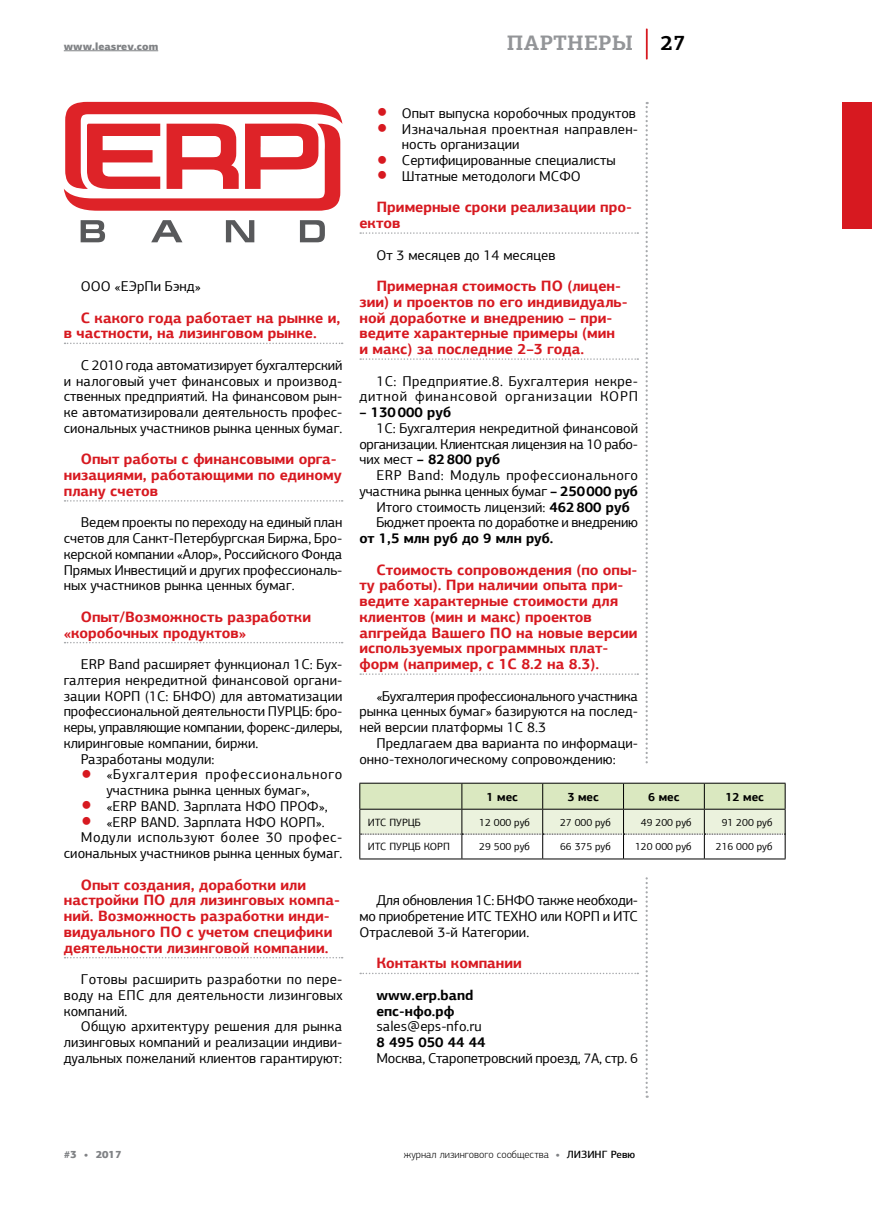
<style>
.page{position:relative;width:872px;height:1212px;background:#fff}
.page>*{position:absolute;margin:0;border:0;box-sizing:border-box;transform-origin:0 0}
.t1{font:700 21px "PF Agora Slab Pro";letter-spacing:.02em;color:#939598}
.t2{font:700 21px "PF Agora Slab Pro";color:#000}
.t3{font:700 15px/15.8px "PF Agora Sans Pro";color:#d71920}
.t4{font:14.25px/15.8px "PF Agora Sans Pro";color:#000;text-align:justify}
.t5{font:14.25px "PF Agora Sans Pro";letter-spacing:-.02em;color:#000}
.t6{font:14.25px/15.8px "PF Agora Sans Pro";letter-spacing:.04em;color:#000;text-align:right}
.t7{font:700 14.25px/15.8px "PF Agora Sans Pro";color:#000}
.t8{font:14.25px "PF Agora Sans Pro";letter-spacing:.035em;color:#000}
.t9{font:14.25px/15.8px "PF Agora Sans Pro";letter-spacing:.045em;color:#000;text-align:center}
.t10{font:14.25px/15.8px "PF Agora Sans Pro";letter-spacing:.02em;color:#000}
.t11{font:700 12px "PF Agora Sans Pro";color:#000}
.t12{font:10.5px "PF Agora Sans Pro";color:#000}
.t13{font:300 10.5px "PF Agora Sans Pro";color:#000}
.t14{font:900 10.5px "PF Agora Sans Pro";color:#808285}
.s1{font-size:36px;color:#d71920}
.s2{font-weight:700}
.s3{font-weight:900;color:#808285}
.s4{font-weight:500}
</style>
<div class="page">
<hr style="left:64px;top:50px;width:94px;height:1px;background:#808285">
<hr style="left:646px;top:29px;width:1px;height:30px;background:#d71920">
<svg style="left:65px;top:343px;width:278px;height:1px"></svg>
<svg style="left:65px;top:500px;width:278px;height:2px"></svg>
<svg style="left:65px;top:642px;width:278px;height:1px"></svg>
<svg style="left:65px;top:957px;width:278px;height:1px"></svg>
<svg style="left:81px;top:220px;width:244px;height:22px"></svg>
<svg style="left:64px;top:102px;width:278px;height:109px"></svg>
<svg style="left:359px;top:102px;width:426px;height:996px"></svg>
<hr style="left:359px;top:858px;width:103px;height:1px;background:#000">
<hr style="left:462px;top:858px;width:81px;height:1px;background:#000">
<hr style="left:543px;top:858px;width:80px;height:1px;background:#000">
<hr style="left:623px;top:858px;width:81px;height:1px;background:#000">
<hr style="left:704px;top:858px;width:81px;height:1px;background:#000">
<div style="left:842px;top:102px;width:30px;height:126px;background:#d71920"></div>
<p class="t14" style="left:64px;top:39px;width:96px">www.leasrev.com</p>
<h1 class="t1" style="left:507px;top:29px;width:128px">ПАРТНЕРЫ</h1>
<h1 class="t2" style="left:660px;top:29px;width:27px">27</h1>
<p class="t4" style="left:81px;top:278px;width:122px">ООО «ЕЭрПи Бэнд»</p>
<p class="t3" style="left:64px;top:309px;width:278px;text-indent:17px">С какого года работает на рынке и, в частности, на лизинговом рынке.</p>
<p class="t4" style="left:64px;top:357px;width:280px;text-indent:17px">С 2010 года автоматизирует бухгалтерский и налоговый учет финансовых и производ&shy;ственных предприятий. На финансовом рын&shy;ке автоматизировали деятельность профес&shy;сиональных участников рынка ценных бумаг.</p>
<p class="t3" style="left:64px;top:451px;width:279px;text-indent:17px">Опыт работы с финансовыми орга&shy;низациями, работающими по единому плану счетов</p>
<p class="t4" style="left:64px;top:515px;width:280px;text-indent:17px">Ведем проекты по переходу на единый план счетов для Санкт-Петербургская Биржа, Бро&shy;керской компании «Алор», Российского Фонда Прямых Инвестиций и других профессиональ&shy;ных участников рынка ценных бумаг.</p>
<p class="t3" style="left:64px;top:609px;width:249px;text-indent:17px">Опыт/Возможность разработки «коробочных продуктов»</p>
<p class="t4" style="left:81px;top:656px;width:263px">ERP Band расширяет функционал 1С: Бух-</p>
<p class="t4" style="left:64px;top:672px;width:280px">галтерия некредитной финансовой органи-</p>
<p class="t4" style="left:64px;top:688px;width:280px">зации КОРП (1С: БНФО) для автоматизации</p>
<p class="t4" style="left:64px;top:704px;width:280px">профессиональной деятельности ПУРЦБ: бро-</p>
<p class="t5" style="left:64px;top:719px;width:280px">керы, управляющие компании, форекс-дилеры,</p>
<p class="t4" style="left:64px;top:735px;width:196px">клиринговые компании, биржи.</p>
<p class="t4" style="left:81px;top:751px;width:135px">Разработаны модули:</p>
<p class="t9" style="left:81px;top:767px;width:263px"><span class="s1">•</span> «Бухгалтерия профессионального участника рынка ценных бумаг»,</p>
<p class="t4" style="left:81px;top:798px;width:248px"><span class="s1">•</span> «ERP BAND. Зарплата НФО ПРОФ»,</p>
<p class="t4" style="left:81px;top:814px;width:245px"><span class="s1">•</span> «ERP BAND. Зарплата НФО КОРП».</p>
<p class="t8" style="left:81px;top:829px;width:261px">Модули используют более 30 профес-</p>
<p class="t4" style="left:64px;top:845px;width:280px">сиональных участников рынка ценных бумаг.</p>
<p class="t3" style="left:64px;top:876px;width:278px;text-indent:17px">Опыт создания, доработки или настройки ПО для лизинговых компа&shy;ний. Возможность разработки инди&shy;видуального ПО с учетом специфики деятельности лизинговой компании.</p>
<p class="t4" style="left:64px;top:971px;width:280px;text-indent:17px">Готовы расширить разработки по пере&shy;воду на ЕПС для деятельности лизинговых компаний.</p>
<p class="t4" style="left:64px;top:1019px;width:280px;text-indent:17px">Общую архитектуру решения для рынка лизинговых компаний и реализации индиви&shy;дуальных пожеланий клиентов гарантируют:</p>
<p class="t4" style="left:376px;top:105px;width:261px"><span class="s1">•</span> Опыт выпуска коробочных продуктов</p>
<p class="t10" style="left:402px;top:121px;width:238px;text-indent:-26px"><span class="s1">•</span> Изначальная проектная направлен&shy;ность организации</p>
<p class="t4" style="left:376px;top:152px;width:241px"><span class="s1">•</span> Сертифицированные специалисты</p>
<p class="t4" style="left:376px;top:168px;width:206px"><span class="s1">•</span> Штатные методологи МСФО</p>
<p class="t3" style="left:359px;top:199px;width:274px;text-indent:17px">Примерные сроки реализации про&shy;ектов</p>
<p class="t4" style="left:376px;top:247px;width:180px">От 3 месяцев до 14 месяцев</p>
<p class="t3" style="left:359px;top:278px;width:270px;text-indent:17px">Примерная стоимость ПО (лицен&shy;зии) и проектов по его индивидуаль&shy;ной доработке и внедрению – при&shy;ведите характерные примеры (мин<br>и макс) за последние 2–3 года.</p>
<p class="t6" style="left:359px;top:373px;width:280px">1С: Предприятие.8. Бухгалтерия некре&shy;дитной финансовой организации КОРП</p>
<p class="t7" style="left:359px;top:404px;width:93px">– 130000 руб</p>
<p class="t4" style="left:359px;top:420px;width:280px;text-indent:17px">1С: Бухгалтерия некредитной финансовой организации. Клиентская лицензия на 10 рабо&shy;чих мест <span class="s2">– 82800 руб</span></p>
<p class="t8" style="left:376px;top:467px;width:263px">ERP Band: Модуль профессионального</p>
<p class="t4" style="left:359px;top:483px;width:280px">участника рынка ценных бумаг <span class="s2">– 250000 руб</span></p>
<p class="t4" style="left:376px;top:499px;width:255px">Итого стоимость лицензий: <span class="s2">462800 руб</span></p>
<p class="t5" style="left:376px;top:514px;width:263px">Бюджет проекта по доработке и внедрению</p>
<p class="t7" style="left:359px;top:530px;width:196px">от 1,5 млн руб до 9 млн руб.</p>
<p class="t3" style="left:359px;top:561px;width:279px;text-indent:17px">Стоимость сопровождения (по опы&shy;ту работы). При наличии опыта при&shy;ведите характерные стоимости для клиентов (мин и макс) проектов апгрейда Вашего ПО на новые версии используемых программных плат&shy;форм (например, с 1С 8.2 на 8.3).</p>
<p class="t4" style="left:359px;top:688px;width:280px;text-indent:17px">«Бухгалтерия профессионального участника рынка ценных бумаг» базируются на послед&shy;ней версии платформы 1С 8.3</p>
<p class="t4" style="left:359px;top:735px;width:280px;text-indent:17px">Предлагаем два варианта по информаци&shy;онно-технологическому сопровождению:</p>
<p class="t11" style="left:486px;top:789px;width:33px">1 мес</p>
<p class="t11" style="left:567px;top:789px;width:33px">3 мес</p>
<p class="t11" style="left:648px;top:789px;width:33px">6 мес</p>
<p class="t11" style="left:725px;top:789px;width:40px">12 мес</p>
<p class="t12" style="left:368px;top:816px;width:54px">ИТС ПУРЦБ</p>
<p class="t12" style="left:479px;top:816px;width:52px">12 000 руб</p>
<p class="t12" style="left:560px;top:816px;width:52px">27 000 руб</p>
<p class="t12" style="left:641px;top:816px;width:52px">49 200 руб</p>
<p class="t12" style="left:721px;top:816px;width:52px">91 200 руб</p>
<p class="t12" style="left:368px;top:840px;width:84px">ИТС ПУРЦБ КОРП</p>
<p class="t12" style="left:479px;top:840px;width:52px">29 500 руб</p>
<p class="t12" style="left:560px;top:840px;width:52px">66 375 руб</p>
<p class="t12" style="left:635px;top:840px;width:58px">120 000 руб</p>
<p class="t12" style="left:716px;top:840px;width:58px">216 000 руб</p>
<p class="t4" style="left:359px;top:893px;width:280px;text-indent:17px">Для обновления 1С: БНФО также необходи&shy;мо приобретение ИТС ТЕХНО или КОРП и ИТС Отраслевой 3‑й Категории.</p>
<p class="t3" style="left:376px;top:955px;width:147px">Контакты компании</p>
<p class="t7" style="left:376px;top:987px;width:98px">www.erp.band епс-нфо.рф</p>
<p class="t4" style="left:376px;top:1019px;width:107px">sales@eps-nfo.ru</p>
<p class="t7" style="left:376px;top:1034px;width:111px">8 495 050 44 44</p>
<p class="t4" style="left:376px;top:1050px;width:263px">Москва, Старопетровский проезд, 7А, стр. 6</p>
<p class="t14" style="left:64px;top:1147px;width:59px">#3 • 2017</p>
<p class="t13" style="left:404px;top:1148px;width:233px">журнал лизингового сообщества <span class="s3">•</span> <span class="s4">ЛИЗИНГ Ревю</span></p>
</div>
